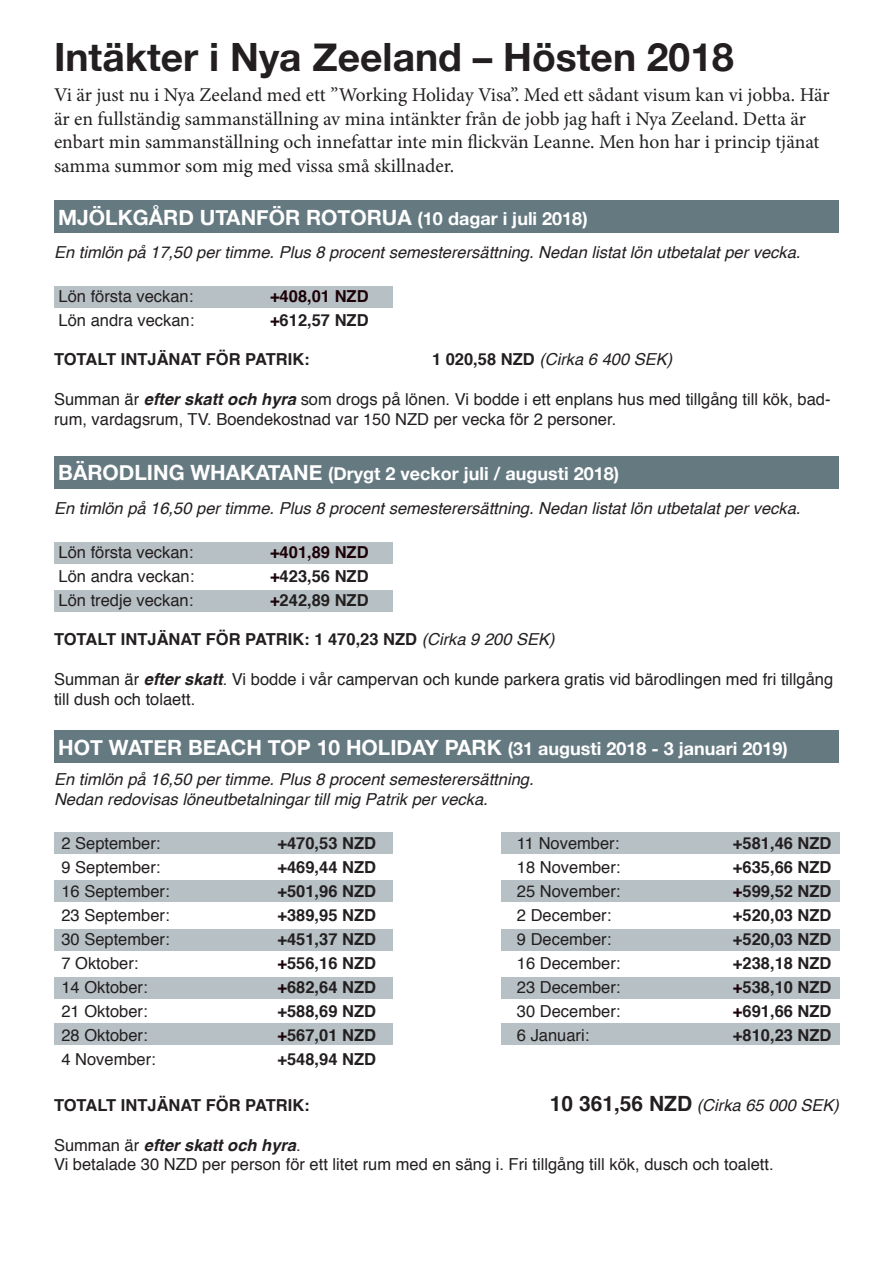
<style>
.page{position:relative;width:893px;height:1263px;background:#fff}
.page>*{position:absolute;margin:0;border:0;box-sizing:border-box;transform-origin:0 0}
.t1{font:700 39px "Helvetica Neue";color:#231f20}
.t2{font:700 21px "Helvetica Neue";color:#fff}
.t3{font:19.5px/23.4px "Minion Pro";color:#231f20}
.t4{font:700 18px "Helvetica Neue";color:#fff}
.t5{font:16.5px/19.8px "Helvetica";color:#231f20}
.t6{font:italic 16.5px "Helvetica";color:#231f20}
.t7{font:700 16.5px "Helvetica";color:#231f20}
.t8{font:italic 700 16.5px "Helvetica";color:#231f20}
.t9{font:700 16.5px "Helvetica";color:#1b0107}
.s1{font-size:18px}
.s2{color:#1b0107}
.s3{font-weight:700;font-style:normal}
.s4{font-weight:700;font-style:italic}
.s5{font-size:21px}
.s6{font-weight:400;font-style:italic}
.s7{font-weight:700;font-style:normal;font-size:21px}
.s8{font-weight:400;font-style:normal}
</style>
<div class="page">
<div style="left:54px;top:832px;width:338px;height:22px;background:#b7c0c4"></div>
<div style="left:54px;top:542px;width:338px;height:21px;background:#b7c0c4"></div>
<div style="left:54px;top:286px;width:338px;height:21px;background:#b7c0c4"></div>
<div style="left:502px;top:832px;width:338px;height:22px;background:#b7c0c4"></div>
<div style="left:54px;top:929px;width:338px;height:21px;background:#b7c0c4"></div>
<div style="left:502px;top:929px;width:338px;height:21px;background:#b7c0c4"></div>
<div style="left:54px;top:880px;width:338px;height:21px;background:#b7c0c4"></div>
<div style="left:54px;top:590px;width:338px;height:21px;background:#b7c0c4"></div>
<div style="left:502px;top:880px;width:338px;height:21px;background:#b7c0c4"></div>
<div style="left:54px;top:977px;width:338px;height:21px;background:#b7c0c4"></div>
<div style="left:54px;top:1024px;width:338px;height:21px;background:#b7c0c4"></div>
<div style="left:502px;top:1024px;width:338px;height:21px;background:#b7c0c4"></div>
<div style="left:502px;top:977px;width:338px;height:21px;background:#b7c0c4"></div>
<div style="left:54px;top:200px;width:785px;height:33px;background:#657981"></div>
<div style="left:54px;top:456px;width:785px;height:33px;background:#657981"></div>
<div style="left:54px;top:730px;width:785px;height:33px;background:#657981"></div>
<p class="t1" style="left:54px;top:26px;width:681px">Intäkter i Nya Zeeland – Hösten 2018</p>
<p class="t3" style="left:54px;top:84px;width:777px">Vi är just nu i Nya Zeeland med ett ”Working Holiday Visa”. Med ett sådant visum kan vi jobba. Här är en fullständig sammanställning av mina intänkter från de jobb jag haft i Nya Zeeland. Detta är enbart min sammanställning och innefattar inte min flickvän Leanne. Men hon har i princip tjänat samma summor som mig med vissa små skillnader.</p>
<p class="t2" style="left:58px;top:201px;width:531px">MJÖLKGÅRD UTANFÖR ROTORUA <span class="s1">(10 dagar i juli 2018)</span></p>
<p class="t6" style="left:54px;top:239px;width:748px">En timlön på 17,50 per timme. Plus 8 procent semesterersättning. Nedan listat lön utbetalat per vecka.</p>
<p class="t5" style="left:59px;top:287px;width:136px">Lön första veckan:</p>
<p class="t9" style="left:270px;top:283px;width:100px">+408,01 NZD</p>
<p class="t5" style="left:59px;top:311px;width:137px">Lön andra veckan:</p>
<p class="t7" style="left:270px;top:307px;width:100px"><span class="s2">+</span>612,57 NZD</p>
<p class="t7" style="left:54px;top:346px;width:257px">TOTALT INTJÄNAT FÖR PATRIK:</p>
<p class="t6" style="left:432px;top:347px;width:242px"><span class="s3">1 020,58 NZD</span> (Cirka 6 400 SEK)</p>
<p class="t5" style="left:54px;top:390px;width:778px">Summan är <span class="s4">efter skatt och hyra</span> som drogs på lönen. Vi bodde i ett enplans hus med tillgång till kök, bad&shy;rum, vardagsrum, TV. Boendekostnad var 150 NZD per vecka för 2 personer.</p>
<p class="t4" style="left:58px;top:460px;width:562px"><span class="s5">BÄRODLING WHAKATANE</span> (Drygt 2 veckor juli / augusti 2018)</p>
<p class="t6" style="left:54px;top:495px;width:748px">En timlön på 16,50 per timme. Plus 8 procent semesterersättning. Nedan listat lön utbetalat per vecka.</p>
<p class="t5" style="left:59px;top:542px;width:136px">Lön första veckan:</p>
<p class="t9" style="left:270px;top:538px;width:100px">+401,89 NZD</p>
<p class="t5" style="left:59px;top:566px;width:137px">Lön andra veckan:</p>
<p class="t7" style="left:270px;top:562px;width:100px"><span class="s2">+</span>423,56 NZD</p>
<p class="t5" style="left:59px;top:590px;width:136px">Lön tredje veckan:</p>
<p class="t7" style="left:270px;top:586px;width:100px"><span class="s2">+</span>242,89 NZD</p>
<p class="t7" style="left:54px;top:626px;width:502px">TOTALT INTJÄNAT FÖR PATRIK: 1 470,23 NZD <span class="s6">(Cirka 9 200 SEK)</span></p>
<p class="t5" style="left:54px;top:669px;width:781px">Summan är <span class="s4">efter skatt</span>. Vi bodde i vår campervan och kunde parkera gratis vid bärodlingen med fri tillgång till dush och tolaett.</p>
<p class="t2" style="left:58px;top:731px;width:731px">HOT WATER BEACH TOP 10 HOLIDAY PARK <span class="s1">(31 augusti 2018 - 3 januari 2019)</span></p>
<p class="t6" style="left:54px;top:766px;width:481px">En timlön på 16,50 per timme. Plus 8 procent semesterersättning.</p>
<p class="t6" style="left:54px;top:786px;width:435px">Nedan redovisas löneutbetalningar till mig Patrik per vecka.</p>
<p class="t5" style="left:61px;top:833px;width:101px">2 September:</p>
<p class="t7" style="left:277px;top:829px;width:100px">+470,53 NZD</p>
<p class="t5" style="left:61px;top:857px;width:101px">9 September:</p>
<p class="t7" style="left:277px;top:853px;width:100px">+469,44 NZD</p>
<p class="t5" style="left:61px;top:881px;width:110px">16 September:</p>
<p class="t7" style="left:277px;top:877px;width:100px">+501,96 NZD</p>
<p class="t5" style="left:61px;top:905px;width:110px">23 September:</p>
<p class="t7" style="left:277px;top:901px;width:100px">+389,95 NZD</p>
<p class="t5" style="left:61px;top:929px;width:110px">30 September:</p>
<p class="t7" style="left:277px;top:925px;width:100px">+451,37 NZD</p>
<p class="t5" style="left:61px;top:953px;width:79px">7 Oktober:</p>
<p class="t7" style="left:277px;top:949px;width:100px"><span class="s2">+</span>556,16 NZD</p>
<p class="t5" style="left:61px;top:977px;width:88px">14 Oktober:</p>
<p class="t7" style="left:277px;top:973px;width:100px"><span class="s2">+</span>682,64 NZD</p>
<p class="t5" style="left:61px;top:1001px;width:88px">21 Oktober:</p>
<p class="t7" style="left:277px;top:997px;width:100px">+588,69 NZD</p>
<p class="t5" style="left:61px;top:1025px;width:88px">28 Oktober:</p>
<p class="t7" style="left:277px;top:1021px;width:100px"><span class="s2">+</span>567,01 NZD</p>
<p class="t5" style="left:61px;top:1049px;width:96px">4 November:</p>
<p class="t7" style="left:277px;top:1045px;width:100px">+548,94 NZD</p>
<p class="t5" style="left:517px;top:833px;width:104px">11 November:</p>
<p class="t7" style="left:733px;top:829px;width:100px">+581,46 NZD</p>
<p class="t5" style="left:517px;top:857px;width:105px">18 November:</p>
<p class="t7" style="left:733px;top:853px;width:100px">+635,66 NZD</p>
<p class="t5" style="left:517px;top:881px;width:105px">25 November:</p>
<p class="t7" style="left:733px;top:877px;width:100px"><span class="s2">+</span>599,52 NZD</p>
<p class="t5" style="left:517px;top:905px;width:96px">2 December:</p>
<p class="t7" style="left:733px;top:901px;width:100px">+520,03 NZD</p>
<p class="t5" style="left:517px;top:929px;width:96px">9 December:</p>
<p class="t7" style="left:733px;top:925px;width:100px">+520,03 NZD</p>
<p class="t5" style="left:517px;top:953px;width:105px">16 December:</p>
<p class="t7" style="left:733px;top:949px;width:100px">+238,18 NZD</p>
<p class="t5" style="left:517px;top:977px;width:105px">23 December:</p>
<p class="t7" style="left:733px;top:973px;width:100px"><span class="s2">+</span>538,10 NZD</p>
<p class="t5" style="left:517px;top:1001px;width:105px">30 December:</p>
<p class="t7" style="left:733px;top:997px;width:100px"><span class="s2">+</span>691,66 NZD</p>
<p class="t5" style="left:517px;top:1025px;width:74px">6 Januari:</p>
<p class="t7" style="left:733px;top:1021px;width:100px">+810,23 NZD</p>
<p class="t7" style="left:54px;top:1092px;width:257px">TOTALT INTJÄNAT FÖR PATRIK:</p>
<p class="t6" style="left:550px;top:1092px;width:291px"><span class="s7">10 361,56 NZD</span> (Cirka 65 000 SEK)</p>
<p class="t8" style="left:54px;top:1131px;width:248px"><span class="s8">Summan är</span> efter skatt och hyra<span class="s8">.</span></p>
<p class="t5" style="left:54px;top:1155px;width:721px">Vi betalade 30 NZD per person för ett litet rum med en säng i. Fri tillgång till kök, dusch och toalett.</p>
</div>
